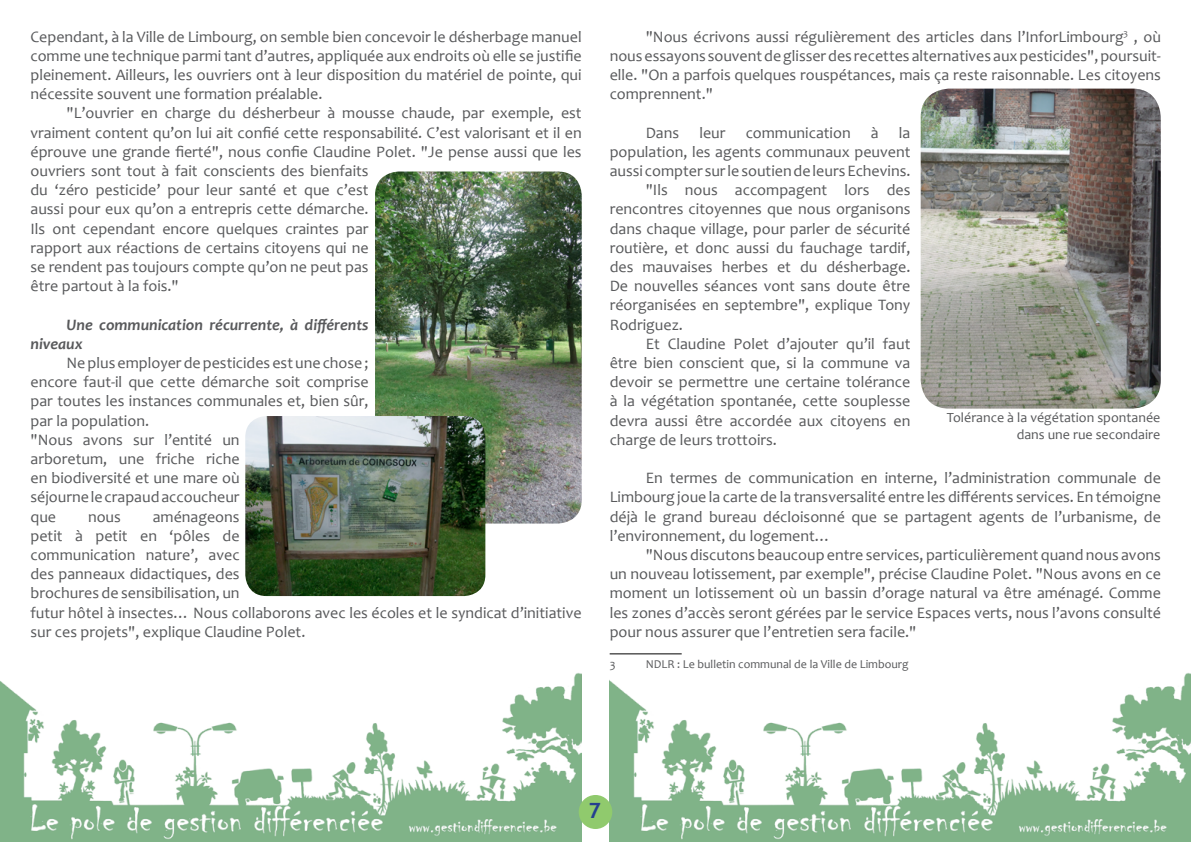
<style>
.page{position:relative;width:1191px;height:842px;background:#fff}
.page>*{position:absolute;margin:0;border:0;box-sizing:border-box;transform-origin:0 0}
.t1{font:700 21px "Trebuchet MS";color:#25408f}
.t2{font:16px/19.2px "Candara";color:#58595b;text-align:justify}
.t3{font:italic 700 16px/19.2px "Candara";color:#58595b}
.t4{font:14px/16.8px "Candara";color:#58595b;text-align:right}
.t5{font:12px "Candara";color:#58595b}
</style>
<div class="page">
<img style="left:0;top:673px;width:582px;height:169px">
<img style="left:609px;top:673px;width:582px;height:169px">
<div style="left:578px;top:795px;width:34px;height:34px;background:#90ca6d;border-radius:50%"></div>
<hr style="left:609px;top:653px;width:72px;height:1px;background:#000">
<img style="left:920px;top:89px;width:240px;height:320px">
<img style="left:375px;top:171px;width:207px;height:352px">
<img style="left:245px;top:416px;width:240px;height:180px">
<p class="t2" style="left:30px;top:27px;width:553px">Cependant, à la Ville de Limbourg, on semble bien concevoir le désherbage manuel comme une technique parmi tant d’autres, appliquée aux endroits où elle se justifie pleinement. Ailleurs, les ouvriers ont à leur disposition du matériel de pointe, qui nécessite souvent une formation préalable.</p>
<p class="t2" style="left:30px;top:104px;width:552px;text-align:left;text-indent:36px">"L’ouvrier en charge du désherbeur à mousse chaude, par exemple, est vraiment content qu’on lui ait confié cette responsabilité. C’est valorisant et il en éprouve une grande fierté", nous confie Claudine Polet. "Je pense aussi que les ouvriers sont tout à fait conscients des bienfaits<br>du ‘zéro pesticide’ pour leur santé et que c’est<br>aussi pour eux qu’on a entrepris cette démarche.<br>Ils ont cependant encore quelques craintes par<br>rapport aux réactions de certains citoyens qui ne<br>se rendent pas toujours compte qu’on ne peut pas<br>être partout à la fois."</p>
<p class="t3" style="left:30px;top:315px;width:339px;text-indent:36px">Une communication récurrente, à différents niveaux</p>
<p class="t2" style="left:30px;top:353px;width:340px;text-align:left;text-indent:36px">Ne plus employer de pesticides est une chose ; encore faut-il que cette démarche soit comprise par toutes les instances communales et, bien sûr, par la population.<br>"Nous avons sur l’entité un<br>arboretum, une friche riche<br>en biodiversité et une mare où<br>séjourne le crapaud accoucheur<br>que</p>
<p class="t2" style="left:30px;top:507px;width:553px;text-align:left;text-indent:122px">aménageons<br>petit à petit en ‘pôles de<br>communication nature’, avec<br>des panneaux didactiques, des<br>brochures de sensibilisation, un<br>futur hôtel à insectes… Nous collaborons avec les écoles et le syndicat d’initiative sur ces projets", explique Claudine Polet.</p>
<p class="t2" style="left:88px;top:507px;width:34px">nous</p>
<p class="t2" style="left:609px;top:27px;width:553px;text-indent:36px">"Nous écrivons aussi régulièrement des articles dans l’InforLimbourg<sup>3</sup> , où nous essayons souvent de glisser des recettes alternatives aux pesticides", poursuit&shy;elle. "On a parfois quelques rouspétances, mais ça reste raisonnable. Les citoyens comprennent."</p>
<p class="t2" style="left:645px;top:123px;width:35px">Dans</p>
<p class="t2" style="left:699px;top:123px;width:28px">leur</p>
<p class="t2" style="left:745px;top:123px;width:107px">communication</p>
<p class="t2" style="left:871px;top:123px;width:9px">à</p>
<p class="t2" style="left:899px;top:123px;width:13px">la</p>
<p class="t2" style="left:609px;top:142px;width:302px">population, les agents communaux peuvent</p>
<p class="t2" style="left:609px;top:161px;width:302px">aussi compter sur le soutien de leurs Echevins.</p>
<p class="t2" style="left:645px;top:180px;width:266px">"Ils nous accompagent lors des</p>
<p class="t2" style="left:609px;top:200px;width:302px">rencontres citoyennes que nous organisons</p>
<p class="t2" style="left:609px;top:219px;width:302px">dans chaque village, pour parler de sécurité</p>
<p class="t2" style="left:609px;top:238px;width:302px">routière, et donc aussi du fauchage tardif,</p>
<p class="t2" style="left:609px;top:257px;width:302px">des mauvaises herbes et du désherbage.</p>
<p class="t2" style="left:609px;top:276px;width:302px">De nouvelles séances vont sans doute être</p>
<p class="t2" style="left:609px;top:296px;width:302px">réorganisées en septembre", explique Tony</p>
<p class="t2" style="left:609px;top:315px;width:75px">Rodriguez.</p>
<p class="t2" style="left:645px;top:334px;width:266px">Et Claudine Polet d’ajouter qu’il faut</p>
<p class="t2" style="left:609px;top:353px;width:302px">être bien conscient que, si la commune va</p>
<p class="t2" style="left:609px;top:372px;width:302px">devoir se permettre une certaine tolérance</p>
<p class="t2" style="left:609px;top:392px;width:302px">à la végétation spontanée, cette souplesse</p>
<p class="t2" style="left:609px;top:411px;width:302px">devra aussi être accordée aux citoyens en</p>
<p class="t2" style="left:609px;top:430px;width:169px">charge de leurs trottoirs.</p>
<p class="t2" style="left:609px;top:468px;width:553px;text-indent:36px">En termes de communication en interne, l’administration communale de Limbourg joue la carte de la transversalité entre les différents services. En témoigne déjà le grand bureau décloisonné que se partagent agents de l’urbanisme, de l’environnement, du logement…</p>
<p class="t2" style="left:609px;top:545px;width:553px;text-indent:36px">"Nous discutons beaucoup entre services, particulièrement quand nous avons un nouveau lotissement, par exemple", précise Claudine Polet. "Nous avons en ce moment un lotissement où un bassin d’orage natural va être aménagé. Comme les zones d’accès seront gérées par le service Espaces verts, nous l’avons consulté pour nous assurer que l’entretien sera facile."</p>
<p class="t5" style="left:609px;top:657px;width:7px">3</p>
<p class="t5" style="left:645px;top:657px;width:264px">NDLR : Le bulletin communal de la Ville de Limbourg</p>
<p class="t4" style="left:946px;top:409px;width:215px">Tolérance à la végétation spontanée dans une rue secondaire</p>
<h1 class="t1" style="left:588px;top:798px;width:14px">7</h1>
</div>
